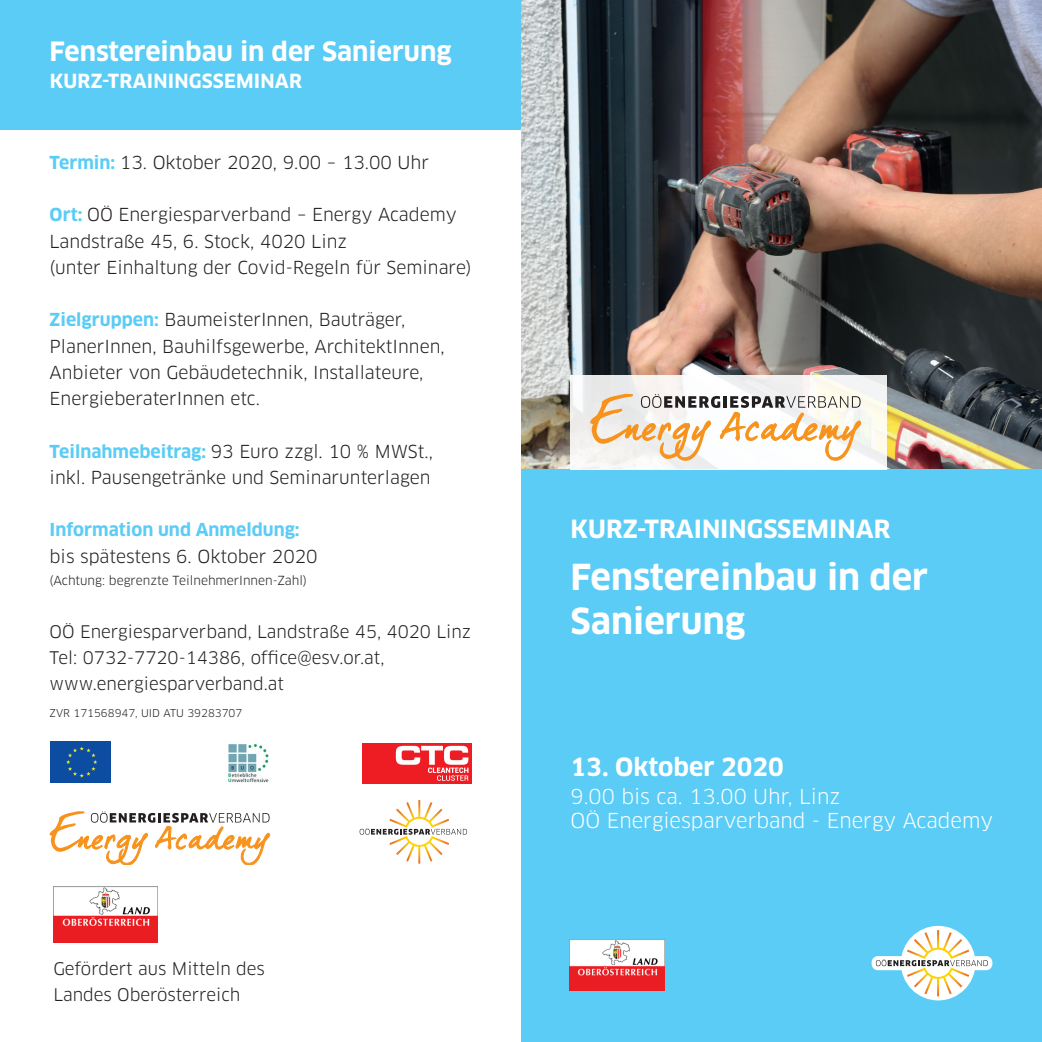
<style>
.page{position:relative;width:1042px;height:1042px;background:#fff}
.page>*{position:absolute;margin:0;border:0;box-sizing:border-box;transform-origin:0 0}
.t1{font:700 35px/43.8px "Clan Pro";color:#fff}
.t2{font:700 26.07px "Clan Pro";color:#fff}
.t3{font:700 24.5px "Clan Pro";color:#fff}
.t4{font:20.12px/24.5px "Clan Pro";color:#fff}
.t5{font:700 19.07px "Clan Pro";letter-spacing:.01em;color:#fff}
.t6{font:17.5px/26.2px "Clan Pro";color:#231f20}
.t7{font:700 17.5px "Clan Pro";color:#5accf5}
.t8{font:16.97px/26.2px "Clan Pro";color:#231f20}
.t9{font:12.25px "Clan Pro";color:#231f20}
.t10{font:10.5px "Clan Pro";color:#231f20}
.s1{font-weight:700;color:#5accf5}
</style>
<div class="page">
<img style="left:521px;top:0;width:521px;height:469px">
<div style="left:521px;top:469px;width:521px;height:573px;background:#5accf5"></div>
<div style="left:0;top:0;width:521px;height:129px;background:#5accf5"></div>
<div style="left:570px;top:375px;width:317px;height:94px;background:linear-gradient(to right,#f1f0f1,#fafaf6)"></div>
<svg style="left:590px;top:394px;width:271px;height:67px"></svg>
<img style="left:569px;top:939px;width:95px;height:51px">
<div style="left:901px;top:926px;width:74px;height:74px;background:#fff;border-radius:50%"></div>
<svg style="left:871px;top:956px;width:121px;height:14px"></svg>
<svg style="left:876px;top:930px;width:112px;height:66px"></svg>
<img style="left:228px;top:744px;width:41px;height:39px">
<svg style="left:50px;top:811px;width:220px;height:53px"></svg>
<svg style="left:360px;top:800px;width:107px;height:64px"></svg>
<svg style="left:50px;top:741px;width:1px;height:42px"></svg>
<div style="left:51px;top:741px;width:60px;height:42px;background:#0d4da1"></div>
<svg style="left:66px;top:746px;width:31px;height:31px"></svg>
<div style="left:362px;top:743px;width:109px;height:40px;background:#ee1d23"></div>
<svg style="left:396px;top:746px;width:72px;height:35px"></svg>
<img style="left:53px;top:886px;width:105px;height:56px">
<h2 class="t2" style="left:50px;top:37px;width:404px">Fenstereinbau in der Sanierung</h2>
<p class="t5" style="left:50px;top:70px;width:254px">KURZ-TRAININGSSEMINAR</p>
<p class="t6" style="left:50px;top:149px;width:381px"><span class="s1">Termin:</span> 13. Oktober 2020, 9.00 – 13.00 Uhr</p>
<p class="t6" style="left:50px;top:202px;width:423px"><span class="s1">Ort:</span> OÖ Energiesparverband – Energy Academy<br>Landstraße 45, 6. Stock, 4020 Linz<br>(unter Einhaltung der Covid-Regeln für Seminare)</p>
<p class="t6" style="left:50px;top:307px;width:397px"><span class="s1">Zielgruppen:</span> BaumeisterInnen, Bauträger, PlanerInnen, Bauhilfsgewerbe, ArchitektInnen, Anbieter von Gebäudetechnik, Installateure, EnergieberaterInnen etc.</p>
<p class="t6" style="left:50px;top:438px;width:385px"><span class="s1">Teilnahmebeitrag:</span> 93 Euro zzgl. 10 % MWSt., inkl. Pausengetränke und Seminarunterlagen</p>
<p class="t7" style="left:50px;top:520px;width:251px">Information und Anmeldung:</p>
<p class="t6" style="left:50px;top:543px;width:270px">bis spätestens 6. Oktober 2020</p>
<p class="t9" style="left:50px;top:573px;width:259px">(Achtung: begrenzte TeilnehmerInnen-Zahl)</p>
<p class="t8" style="left:50px;top:618px;width:423px">OÖ Energiesparverband, Landstraße 45, 4020 Linz<br>Tel: 0732-7720-14386, office@esv.or.at, www.energiesparverband.at</p>
<p class="t10" style="left:50px;top:706px;width:194px">ZVR 171568947, UID ATU 39283707</p>
<p class="t8" style="left:53px;top:955px;width:213px">Gefördert aus Mitteln des<br>Landes Oberösterreich</p>
<h3 class="t3" style="left:570px;top:515px;width:321px">KURZ-TRAININGSSEMINAR</h3>
<h1 class="t1" style="left:570px;top:556px;width:359px">Fenstereinbau in der<br>Sanierung</h1>
<h3 class="t3" style="left:570px;top:752px;width:215px">13. Oktober 2020</h3>
<p class="t4" style="left:570px;top:784px;width:424px">9.00 bis ca. 13.00 Uhr, Linz<br>OÖ Energiesparverband - Energy Academy</p>
</div>
